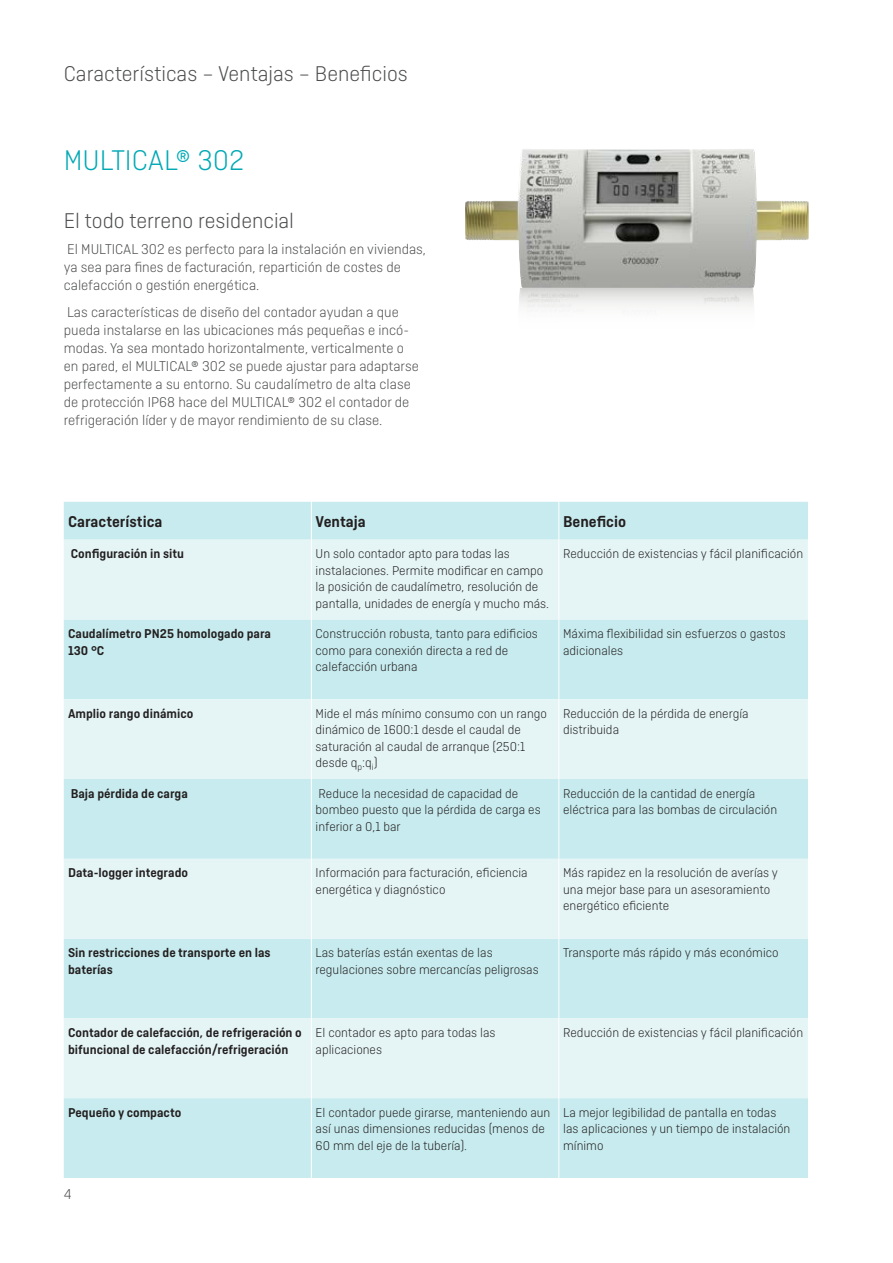
<style>
.page{position:relative;width:893px;height:1263px;background:#fff}
.page>*{position:absolute;margin:0;border:0;box-sizing:border-box;transform-origin:0 0}
.t1{font:300 30px "Ciutadella";color:#00a9b5}
.t2{font:300 22.5px "Ciutadella";color:#4b4c4d}
.t3{font:600 16.5px "Ciutadella";color:#231f20}
.t4{font:300 15px/18px "Ciutadella";color:#4b4c4d}
.t5{font:300 13.5px/16.5px "Ciutadella";color:#231f20}
.t6{font:600 13.5px/16.5px "Ciutadella";color:#231f20}
</style>
<div class="page">
<img style="left:465px;top:149px;width:344px;height:139px">
<div style="left:64px;top:502px;width:744px;height:676px;background:#c7ebee"></div>
<svg style="left:64px;top:540px;width:744px;height:558px;background:#d8f0f2"></svg>
<hr style="left:311px;top:502px;width:1px;height:38px;background:#fff">
<hr style="left:558px;top:502px;width:1px;height:38px;background:#fff">
<hr style="left:311px;top:540px;width:1px;height:79px;background:#fff">
<hr style="left:558px;top:540px;width:1px;height:79px;background:#fff">
<hr style="left:311px;top:619px;width:1px;height:80px;background:#fff">
<hr style="left:558px;top:619px;width:1px;height:80px;background:#fff">
<hr style="left:311px;top:699px;width:1px;height:80px;background:#fff">
<hr style="left:558px;top:699px;width:1px;height:80px;background:#fff">
<hr style="left:311px;top:779px;width:1px;height:80px;background:#fff">
<hr style="left:558px;top:779px;width:1px;height:80px;background:#fff">
<hr style="left:311px;top:859px;width:1px;height:79px;background:#fff">
<hr style="left:558px;top:859px;width:1px;height:79px;background:#fff">
<hr style="left:311px;top:938px;width:1px;height:80px;background:#fff">
<hr style="left:558px;top:938px;width:1px;height:80px;background:#fff">
<hr style="left:311px;top:1018px;width:1px;height:80px;background:#fff">
<hr style="left:558px;top:1018px;width:1px;height:80px;background:#fff">
<hr style="left:311px;top:1098px;width:1px;height:80px;background:#fff">
<hr style="left:558px;top:1098px;width:1px;height:80px;background:#fff">
<h2 class="t2" style="left:64px;top:61px;width:346px">Características – Ventajas – Beneficios</h2>
<h1 class="t1" style="left:64px;top:144px;width:182px">MULTICAL® 302</h1>
<h2 class="t2" style="left:64px;top:208px;width:232px">El todo terreno residencial</h2>
<p class="t4" style="left:64px;top:240px;width:364px">El MULTICAL 302 es perfecto para la instalación en viviendas, ya sea para fines de facturación, repartición de costes de calefacción o gestión energética.</p>
<p class="t4" style="left:64px;top:303px;width:357px">Las características de diseño del contador ayudan a que pueda instalarse en las ubicaciones más pequeñas e incó&shy;modas. Ya sea montado horizontalmente, verticalmente o en pared, el MULTICAL® 302 se puede ajustar para adaptarse perfectamente a su entorno. Su caudalímetro de alta clase de protección IP68 hace del MULTICAL® 302 el contador de refrigeración líder y de mayor rendimiento de su clase.</p>
<p class="t3" style="left:68px;top:512px;width:96px">Característica</p>
<p class="t3" style="left:316px;top:512px;width:52px">Ventaja</p>
<p class="t3" style="left:563px;top:512px;width:65px">Beneficio</p>
<p class="t6" style="left:71px;top:546px;width:115px">Configuración in situ</p>
<p class="t5" style="left:316px;top:546px;width:235px">Un solo contador apto para todas las instalaciones. Permite modificar en campo la posición de caudalímetro, resolución de pantalla, unidades de energía y mucho más.</p>
<p class="t5" style="left:563px;top:546px;width:242px">Reducción de existencias y fácil planificación</p>
<p class="t6" style="left:68px;top:625px;width:205px">Caudalímetro PN25 homologado para<br>130 °C</p>
<p class="t5" style="left:316px;top:625px;width:224px">Construcción robusta, tanto para edificios como para conexión directa a red de calefacción urbana</p>
<p class="t5" style="left:563px;top:625px;width:224px">Máxima flexibilidad sin esfuerzos o gastos adicionales</p>
<p class="t6" style="left:68px;top:705px;width:127px">Amplio rango dinámico</p>
<p class="t5" style="left:316px;top:705px;width:233px">Mide el más mínimo consumo con un rango dinámico de 1600:1 desde el caudal de saturación al caudal de arranque (250:1 desde q<sub>p</sub>:q<sub>i</sub>)</p>
<p class="t5" style="left:563px;top:705px;width:187px">Reducción de la pérdida de energía distribuida</p>
<p class="t6" style="left:71px;top:785px;width:119px">Baja pérdida de carga</p>
<p class="t5" style="left:316px;top:785px;width:227px">Reduce la necesidad de capacidad de bombeo puesto que la pérdida de carga es inferior a 0,1 bar</p>
<p class="t5" style="left:563px;top:785px;width:215px">Reducción de la cantidad de energía eléctrica para las bombas de circulación</p>
<p class="t6" style="left:68px;top:865px;width:122px">Data-logger integrado</p>
<p class="t5" style="left:316px;top:865px;width:213px">Información para facturación, eficiencia energética y diagnóstico</p>
<p class="t5" style="left:563px;top:865px;width:216px">Más rapidez en la resolución de averías y una mejor base para un asesoramiento energético eficiente</p>
<p class="t6" style="left:68px;top:944px;width:204px">Sin restricciones de transporte en las baterías</p>
<p class="t5" style="left:316px;top:944px;width:225px">Las baterías están exentas de las regulaciones sobre mercancías peligrosas</p>
<p class="t5" style="left:563px;top:944px;width:217px">Transporte más rápido y más económico</p>
<p class="t6" style="left:68px;top:1024px;width:235px">Contador de calefacción, de refrigeración o bifuncional de calefacción/refrigeración</p>
<p class="t5" style="left:316px;top:1024px;width:182px">El contador es apto para todas las aplicaciones</p>
<p class="t5" style="left:563px;top:1024px;width:242px">Reducción de existencias y fácil planificación</p>
<p class="t6" style="left:68px;top:1104px;width:115px">Pequeño y compacto</p>
<p class="t5" style="left:316px;top:1104px;width:236px">El contador puede girarse, manteniendo aun así unas dimensiones reducidas (menos de<br>60 mm del eje de la tubería).</p>
<p class="t5" style="left:563px;top:1104px;width:229px">La mejor legibilidad de pantalla en todas las aplicaciones y un tiempo de instalación mínimo</p>
<p class="t4" style="left:64px;top:1185px;width:9px">4</p>
</div>
